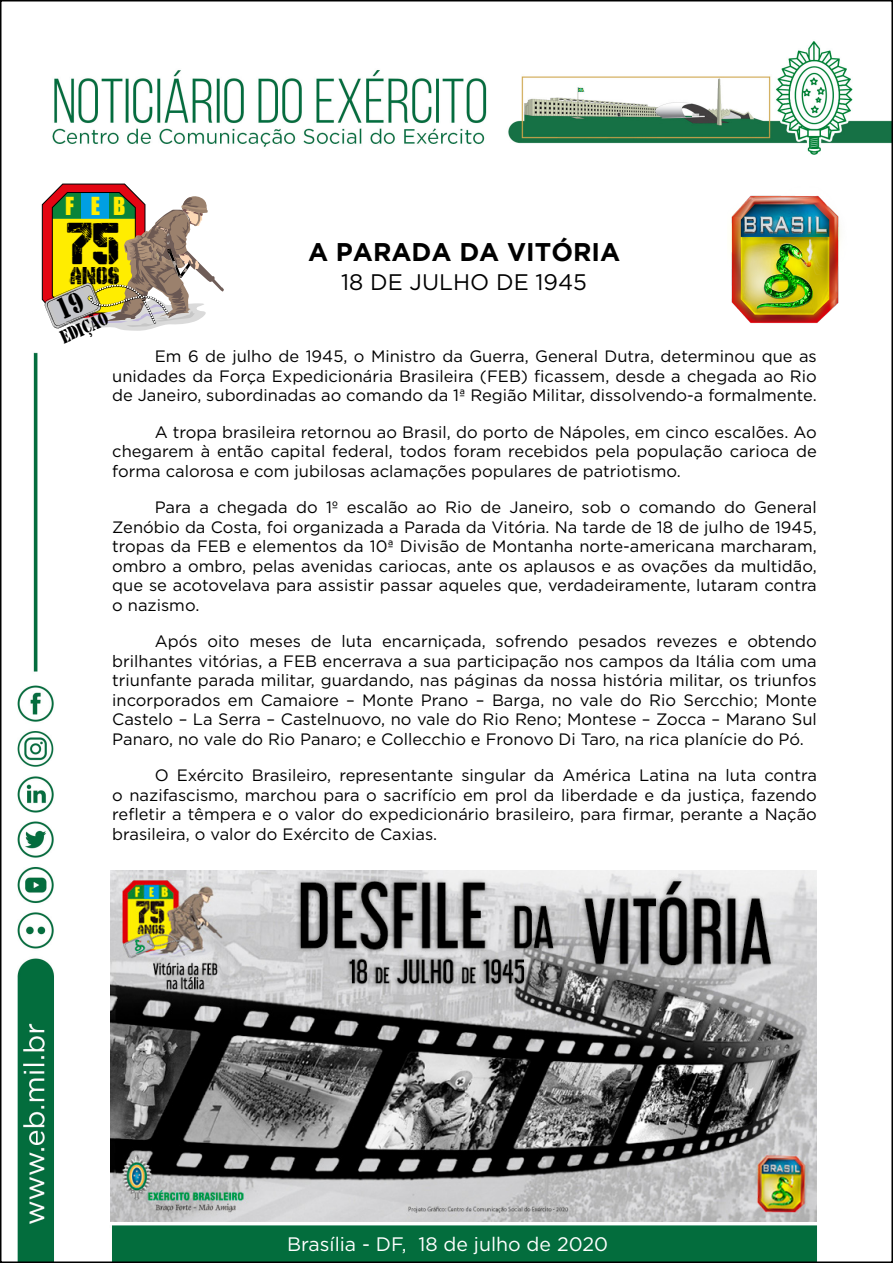
<style>
.page{position:relative;width:893px;height:1263px;background:#fff}
.page>*{position:absolute;margin:0;border:0;box-sizing:border-box;transform-origin:0 0}
.t1{font:28.8px "Gimme Danger";color:#000}
.t2{font:700 25.5px "Gotham";color:#000}
.t3{font:22.8px "Impact";color:#ffed00}
.t4{font:22.5px "Gotham";color:#000}
.t5{font:19.5px "Gotham";color:#fff}
.t6{font:19.5px "Army Condensed";color:#000}
.t7{font:16.5px/19.5px "Gotham";color:#000;text-align:justify}
.t8{font:12px "Gimme Danger";color:#000}
</style>
<div class="page">
<img style="left:17px;top:41px;width:873px;height:1219px">
<img style="left:111px;top:871px;width:706px;height:351px">
<img style="left:727px;top:187px;width:121px;height:140px">
<svg style="left:42px;top:184px;width:182px;height:147px"></svg>
<h3 class="t3" style="left:65px;top:188px;width:62px">FEB</h3>
<h1 class="t1" style="left:66px;top:227px;width:56px">75</h1>
<p class="t8" style="left:70px;top:268px;width:51px">ANOS</p>
<p class="t6" style="left:56px;top:328px;width:52px;rotate:-24deg">edição</p>
<h2 class="t2" style="left:308px;top:237px;width:314px">A PARADA DA VITÓRIA</h2>
<h3 class="t4" style="left:341px;top:267px;width:247px">18 DE JULHO DE 1945</h3>
<p class="t7" style="left:112px;top:346px;width:706px;text-indent:43px">Em 6 de julho de 1945, o Ministro da Guerra, General Dutra, determinou que as unidades da Força Expedicionária Brasileira (FEB) ficassem, desde a chegada ao Rio de Janeiro, subordinadas ao comando da 1ª Região Militar, dissolvendo-a formalmente.</p>
<p class="t7" style="left:112px;top:422px;width:706px;text-indent:43px">A tropa brasileira retornou ao Brasil, do porto de Nápoles, em cinco escalões. Ao chegarem à então capital federal, todos foram recebidos pela população carioca de forma calorosa e com jubilosas aclamações populares de patriotismo.</p>
<p class="t7" style="left:112px;top:497px;width:706px;text-indent:43px">Para a chegada do 1º escalão ao Rio de Janeiro, sob o comando do General Zenóbio da Costa, foi organizada a Parada da Vitória. Na tarde de 18 de julho de 1945, tropas da FEB e elementos da 10ª Divisão de Montanha norte-americana marcharam, ombro a ombro, pelas avenidas cariocas, ante os aplausos e as ovações da multidão, que se acotovelava para assistir passar aqueles que, verdadeiramente, lutaram contra o nazismo.</p>
<p class="t7" style="left:112px;top:631px;width:706px;text-indent:43px">Após oito meses de luta encarniçada, sofrendo pesados revezes e obtendo brilhantes vitórias, a FEB encerrava a sua participação nos campos da Itália com uma triunfante parada militar, guardando, nas páginas da nossa história militar, os triunfos incorporados em Camaiore – Monte Prano – Barga, no vale do Rio Sercchio; Monte Castelo – La Serra – Castelnuovo, no vale do Rio Reno; Montese – Zocca – Marano Sul Panaro, no vale do Rio Panaro; e Collecchio e Fronovo Di Taro, na rica planície do Pó.</p>
<p class="t7" style="left:112px;top:765px;width:706px;text-indent:43px">O Exército Brasileiro, representante singular da América Latina na luta contra o nazifascismo, marchou para o sacrifício em prol da liberdade e da justiça, fazendo refletir a têmpera e o valor do expedicionário brasileiro, para firmar, perante a Nação brasileira, o valor do Exército de Caxias.</p>
<p class="t5" style="left:287px;top:1232px;width:322px">Brasília - DF, 18 de julho de 2020</p>
</div>
